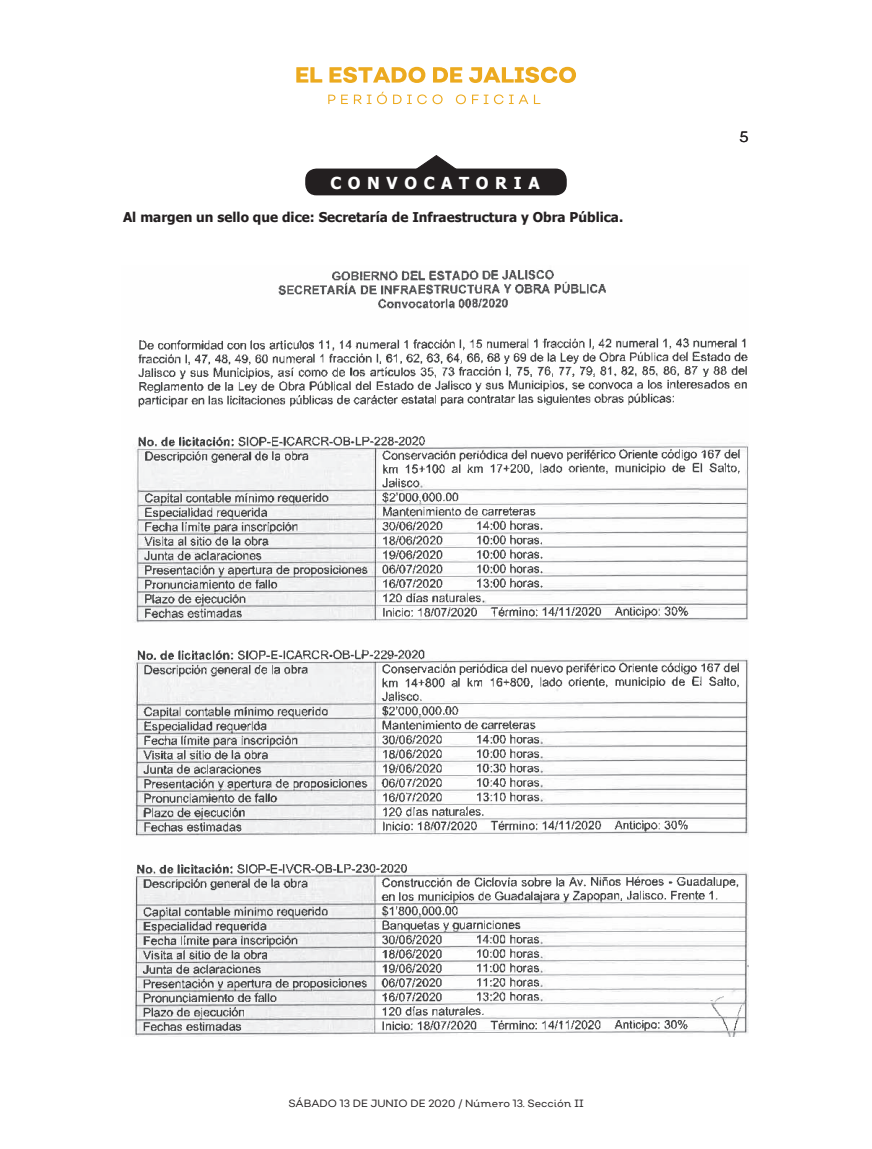
<style>
.page{position:relative;width:872px;height:1149px;background:#fff}
.page>*{position:absolute;margin:0;border:0;box-sizing:border-box;transform-origin:0 0}
.t1{font:700 16.5px "Tahoma";letter-spacing:.4em;color:#fff}
.t2{font:15px "Nutmeg";color:#231f20}
.t3{font:700 13.5px "Tahoma";color:#231f20}
.t4{font:10.5px "Nutmeg Headline";color:#231f20}
</style>
<div class="page">
<div style="left:306px;top:169px;width:260px;height:25px;background:#231f20;border-radius:10px"></div>
<div style="left:305px;top:168px;width:262px;height:27px;border:1px solid #231f20;border-radius:10px"></div>
<svg style="left:415px;top:155px;width:43px;height:15px"></svg>
<img style="left:278px;top:270px;width:328px;height:38px">
<img style="left:135px;top:338px;width:613px;height:698px">
<svg style="left:296px;top:67px;width:26px;height:16px"></svg>
<svg style="left:329px;top:67px;width:96px;height:16px"></svg>
<svg style="left:433px;top:67px;width:29px;height:16px"></svg>
<svg style="left:469px;top:67px;width:107px;height:16px"></svg>
<svg style="left:328px;top:95px;width:7px;height:9px"></svg>
<svg style="left:341px;top:95px;width:7px;height:9px"></svg>
<svg style="left:354px;top:95px;width:17px;height:9px"></svg>
<svg style="left:377px;top:92px;width:10px;height:12px"></svg>
<svg style="left:393px;top:95px;width:8px;height:9px"></svg>
<svg style="left:407px;top:94px;width:35px;height:10px"></svg>
<svg style="left:456px;top:94px;width:10px;height:10px"></svg>
<svg style="left:472px;top:95px;width:6px;height:9px"></svg>
<svg style="left:484px;top:95px;width:4px;height:9px"></svg>
<svg style="left:494px;top:94px;width:9px;height:10px"></svg>
<svg style="left:509px;top:95px;width:19px;height:9px"></svg>
<svg style="left:534px;top:95px;width:6px;height:9px"></svg>
<p class="t1" style="left:330px;top:171px;width:211px">CONVOCATORIA</p>
<p class="t3" style="left:123px;top:207px;width:502px">Al margen un sello que dice: Secretaría de Infraestructura y Obra Pública.</p>
<p class="t2" style="left:739px;top:127px;width:11px">5</p>
<p class="t4" style="left:288px;top:1096px;width:297px">SÁBADO 13 DE JUNIO DE 2020 / Número 13. Sección II</p>
</div>
